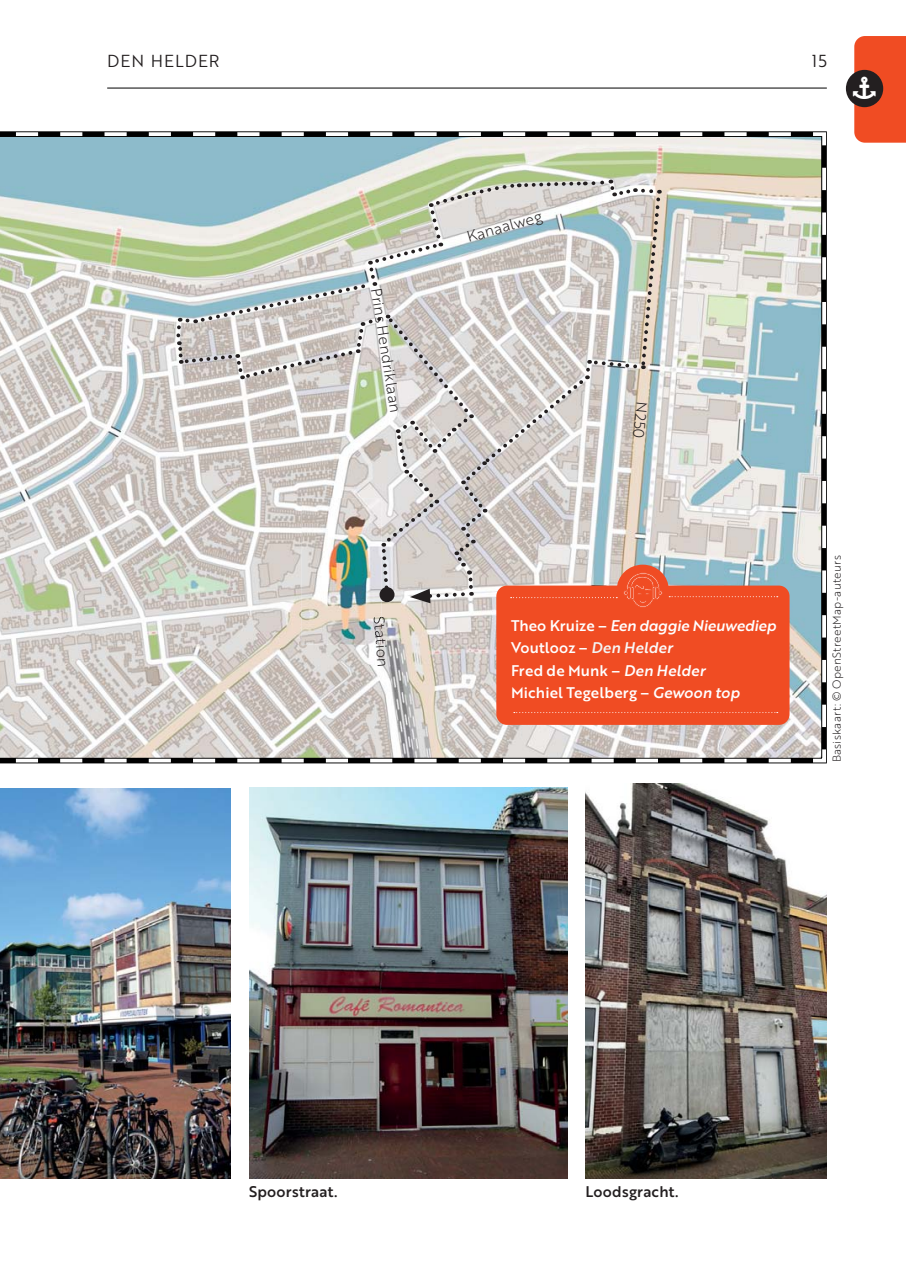
<style>
.page{position:relative;width:906px;height:1280px;background:#fff}
.page>*{position:absolute;margin:0;border:0;box-sizing:border-box;transform-origin:0 0}
.t1{font:16.97px "Brother 1816 Book";letter-spacing:.06em;color:#231f20}
.t2{font:15.05px/22.6px "Brother 1816 Medium";letter-spacing:.01em;color:#fff}
.t3{font:15.05px "Brother 1816 Light";color:#231f20}
.t4{font:15.05px "Brother 1816 Medium Italic";letter-spacing:-.01em;color:#fff}
.t5{font:15.05px "Brother 1816 Medium";letter-spacing:.015em;color:#231f20}
.t6{font:11.2px "Brother 1816 Light";letter-spacing:.025em;color:#231f20}
.s1{font-family:"Brother 1816 Medium"}
.s2{font-family:"Brother 1816 Medium Italic";color:#f3f3f3}
.s3{font-family:"Brother 1816 Medium Italic";color:#f6f6f7}
.s4{font-family:"Brother 1816 Medium Italic";color:#f8f8f9}
.s5{font-family:"Brother 1816 Medium Italic";color:#fafbfb}
.s6{font-family:"Brother 1816 Medium Italic";color:#fcfcfc}
.s7{font-family:"Brother 1816 Medium Italic"}
</style>
<div class="page">
<svg style="left:0;top:131px;width:827px;height:632px;background:#c9cfca"></svg>
<svg style="left:0;top:758px;width:802px;height:4px"></svg>
<svg style="left:822px;top:156px;width:4px;height:571px"></svg>
<svg style="left:0;top:132px;width:791px;height:4px"></svg>
<svg style="left:809px;top:745px;width:18px;height:19px"></svg>
<svg style="left:809px;top:131px;width:18px;height:18px"></svg>
<img style="left:0;top:788px;width:231px;height:390px">
<img style="left:586px;top:783px;width:241px;height:395px">
<img style="left:249px;top:788px;width:319px;height:390px">
<svg style="left:617px;top:564px;width:52px;height:50px"></svg>
<div style="left:496px;top:585px;width:294px;height:140px;background:#f04c23;border-radius:11px"></div>
<svg style="left:514px;top:712px;width:264px;height:1px"></svg>
<svg style="left:669px;top:596px;width:109px;height:1px"></svg>
<img style="left:302px;top:610px;width:80px;height:35px">
<img style="left:373px;top:616px;width:1px;height:29px">
<img style="left:374px;top:616px;width:8px;height:29px">
<svg style="left:174px;top:178px;width:488px;height:432px;background:#cccac3"></svg>
<hr style="left:107px;top:88px;width:720px;height:1px;background:#000">
<div style="left:846px;top:70px;width:37px;height:37px;background:#231f20;border-radius:50%"></div>
<svg style="left:853px;top:36px;width:53px;height:107px"></svg>
<p class="t1" style="left:107px;top:52px;width:114px">DEN HELDER</p>
<p class="t1" style="left:812px;top:52px;width:17px">15</p>
<p class="t3" style="left:382px;top:287px;width:127px;rotate:81deg">Prins Hendriklaan</p>
<p class="t3" style="left:384px;top:616px;width:52px;rotate:85deg">Station</p>
<p class="t3" style="left:466px;top:232px;width:79px;rotate:-16deg">Kanaalweg</p>
<p class="t3" style="left:647px;top:402px;width:38px;rotate:96deg">N250</p>
<p class="t4" style="left:511px;top:620px;width:267px"><span class="s1">Theo Kruize –</span> Een daggie Nieuwediep</p>
<p class="t2" style="left:511px;top:638px;width:230px">Voutlooz – <span class="s2">De</span><span class="s3">n</span> <span class="s4">He</span><span class="s5">ld</span><span class="s6">er<br></span>Fred de Munk – <span class="s7">Den Helder<br></span>Michiel Tegelberg – <span class="s7">Gewoon top</span></p>
<p class="t6" style="left:833px;top:762px;width:209px;rotate:-90deg">Basiskaart: © OpenStreetMap-auteurs</p>
<p class="t5" style="left:249px;top:1186px;width:90px">Spoorstraat.</p>
<p class="t5" style="left:586px;top:1186px;width:95px">Loodsgracht.</p>
</div>
